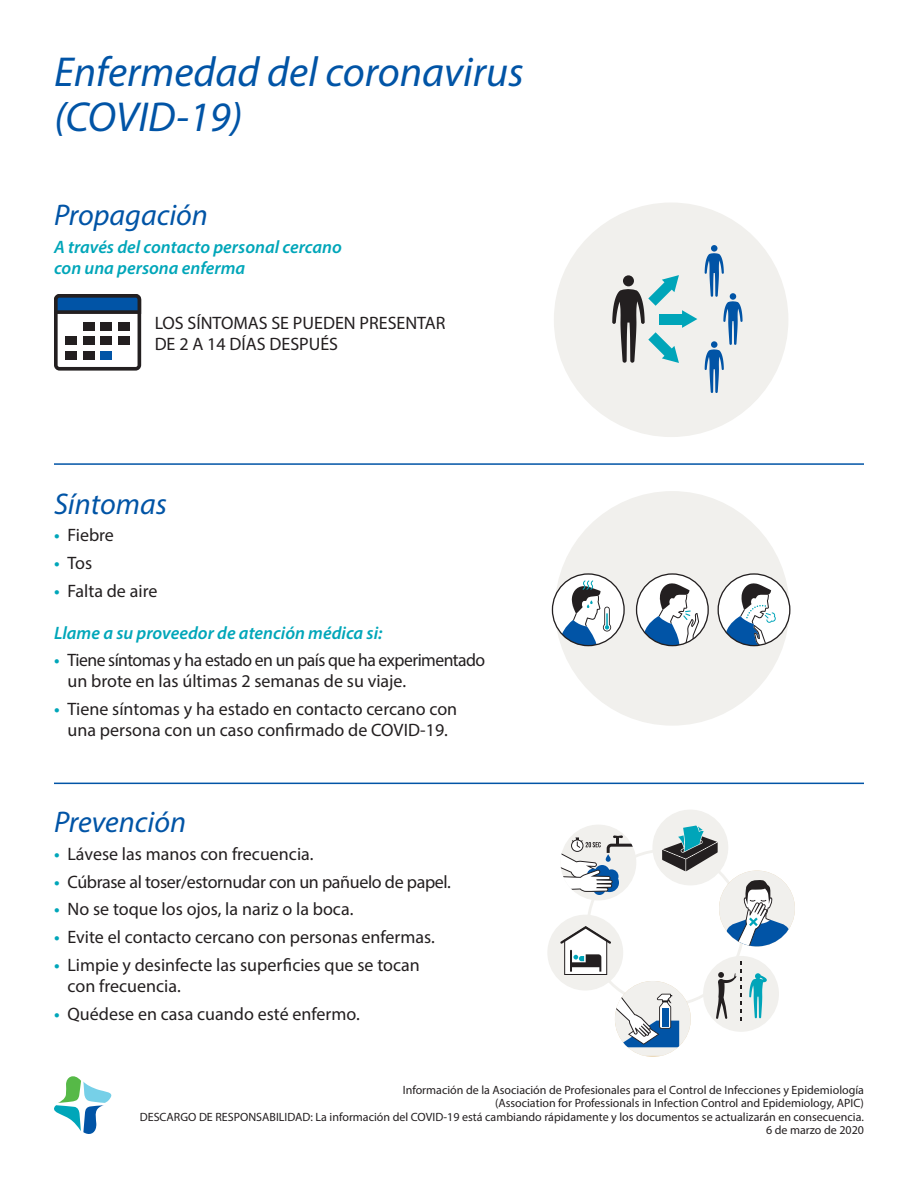
<style>
.page{position:relative;width:918px;height:1188px;background:#fff}
.page>*{position:absolute;margin:0;border:0;box-sizing:border-box;transform-origin:0 0}
.headline{font:italic 42px "Myriad Pro";color:#0154a6}
.headline-2{font:italic 30px "Myriad Pro";color:#0154a6}
.body{font:18px/21px "Myriad Pro";color:#231f20}
.body-2{font:18px/21px "Myriad Pro";letter-spacing:-.03em;color:#231f20}
.headline-3{font:italic 600 18px "Myriad Pro";color:#00a6b9}
.body-3{font:18px "Myriad Pro";letter-spacing:-.02em;color:#231f20}
.question_subhead{font:italic 600 18px "Myriad Pro";color:#00a6b9}
.question_subhead-2{font:12px/13.5px "Myriad Pro";color:#231f20;text-align:right}
.body-4{font:12px "Myriad Pro";color:#231f20}
.s1{font-weight:600;color:#00a6b9}
</style>
<div class="page">
<hr style="left:54px;top:463px;width:810px;height:2px;background:#0154a6">
<hr style="left:54px;top:783px;width:810px;height:1px;background:#0154a6">
<svg style="left:54px;top:1076px;width:58px;height:58px"></svg>
<svg style="left:54px;top:294px;width:87px;height:77px"></svg>
<div style="left:83px;top:322px;width:11px;height:8px;background:#231f20"></div>
<div style="left:101px;top:322px;width:11px;height:8px;background:#231f20"></div>
<div style="left:119px;top:322px;width:11px;height:8px;background:#231f20"></div>
<div style="left:65px;top:337px;width:12px;height:8px;background:#231f20"></div>
<div style="left:83px;top:337px;width:11px;height:8px;background:#231f20"></div>
<div style="left:101px;top:337px;width:11px;height:8px;background:#231f20"></div>
<div style="left:119px;top:337px;width:11px;height:8px;background:#231f20"></div>
<div style="left:65px;top:351px;width:12px;height:9px;background:#231f20"></div>
<div style="left:83px;top:351px;width:11px;height:9px;background:#231f20"></div>
<div style="left:101px;top:351px;width:11px;height:9px;background:#0154a6"></div>
<div style="left:554px;top:202px;width:234px;height:235px;background:#f1f0ed;border-radius:50%"></div>
<div style="left:711px;top:245px;width:6px;height:7px;background:#0154a6;border-radius:50%"></div>
<svg style="left:705px;top:253px;width:38px;height:140px"></svg>
<div style="left:730px;top:293px;width:6px;height:7px;background:#0154a6;border-radius:50%"></div>
<svg style="left:612px;top:275px;width:85px;height:88px"></svg>
<div style="left:555px;top:491px;width:234px;height:235px;background:#f1f0ed;border-radius:50%"></div>
<svg style="left:551px;top:573px;width:240px;height:74px"></svg>
<div style="left:652px;top:810px;width:76px;height:75px;background:#f1f0ed;border-radius:50%"></div>
<svg style="left:662px;top:826px;width:56px;height:45px"></svg>
<div style="left:560px;top:825px;width:76px;height:75px;background:#f1f0ed;border-radius:50%"></div>
<svg style="left:560px;top:835px;width:73px;height:60px"></svg>
<div style="left:719px;top:871px;width:76px;height:75px;background:#f1f0ed;border-radius:38px"></div>
<svg style="left:725px;top:880px;width:66px;height:66px"></svg>
<div style="left:703px;top:956px;width:76px;height:76px;background:#f1f0ed;border-radius:50%"></div>
<svg style="left:749px;top:973px;width:18px;height:45px"></svg>
<svg style="left:716px;top:961px;width:26px;height:60px"></svg>
<svg style="left:615px;top:981px;width:76px;height:75px"></svg>
<div style="left:662px;top:1008px;width:7px;height:18px;background:#0154a6"></div>
<div style="left:547px;top:915px;width:76px;height:76px;background:#f1f0ed;border-radius:50%"></div>
<svg style="left:560px;top:926px;width:51px;height:49px"></svg>
<p class="headline" style="left:54px;top:45px;width:471px">Enfermedad del coronavirus</p>
<p class="headline" style="left:54px;top:91px;width:190px">(COVID-19)</p>
<p class="headline-2" style="left:54px;top:196px;width:155px">Propagación</p>
<p class="headline-3" style="left:54px;top:235px;width:289px">A través del contacto personal cercano</p>
<p class="headline-3" style="left:54px;top:256px;width:193px">con una persona enferma</p>
<p class="body" style="left:155px;top:312px;width:292px">LOS SÍNTOMAS SE PUEDEN PRESENTAR<br>DE 2 A 14 DÍAS DESPUÉS</p>
<p class="headline-2" style="left:54px;top:485px;width:114px">Síntomas</p>
<p class="body" style="left:54px;top:525px;width:61px"><span class="s1">•</span> Fiebre</p>
<p class="body" style="left:54px;top:552px;width:40px"><span class="s1">•</span> Tos</p>
<p class="body" style="left:54px;top:580px;width:105px"><span class="s1">•</span> Falta de aire</p>
<p class="question_subhead" style="left:54px;top:621px;width:330px">Llame a su proveedor de atención médica si:</p>
<p class="body-2" style="left:68px;top:650px;width:419px;text-indent:-14px"><span class="s1">•</span> Tiene síntomas y ha estado en un país que ha experimentado un brote en las últimas 2 semanas de su viaje.</p>
<p class="body" style="left:54px;top:698px;width:405px;text-align:center"><span class="s1">•</span> Tiene síntomas y ha estado en contacto cercano con una persona con un caso confirmado de COVID-19.</p>
<p class="headline-2" style="left:54px;top:803px;width:134px">Prevención</p>
<p class="body" style="left:54px;top:843px;width:261px"><span class="s1">•</span> Lávese las manos con frecuencia.</p>
<p class="body-3" style="left:54px;top:870px;width:399px"><span class="s1">•</span> Cúbrase al toser/estornudar con un pañuelo de papel.</p>
<p class="body" style="left:54px;top:899px;width:301px"><span class="s1">•</span> No se toque los ojos, la nariz o la boca.</p>
<p class="body" style="left:54px;top:926px;width:382px"><span class="s1">•</span> Evite el contacto cercano con personas enfermas.</p>
<p class="body" style="left:68px;top:954px;width:354px;text-indent:-14px"><span class="s1">•</span> Limpie y desinfecte las superficies que se tocan con frecuencia.</p>
<p class="body" style="left:54px;top:1003px;width:307px"><span class="s1">•</span> Quédese en casa cuando esté enfermo.</p>
<p class="question_subhead-2" style="left:403px;top:1083px;width:463px">Información de la Asociación de Profesionales para el Control de Infecciones y Epidemiología (Association for Professionals in Infection Control and Epidemiology, APIC)</p>
<p class="body-4" style="left:140px;top:1109px;width:726px">DESCARGO DE RESPONSABILIDAD: La información del COVID-19 está cambiando rápidamente y los documentos se actualizarán en consecuencia.</p>
<p class="body-4" style="left:766px;top:1123px;width:99px">6 de marzo de 2020</p>
</div>
